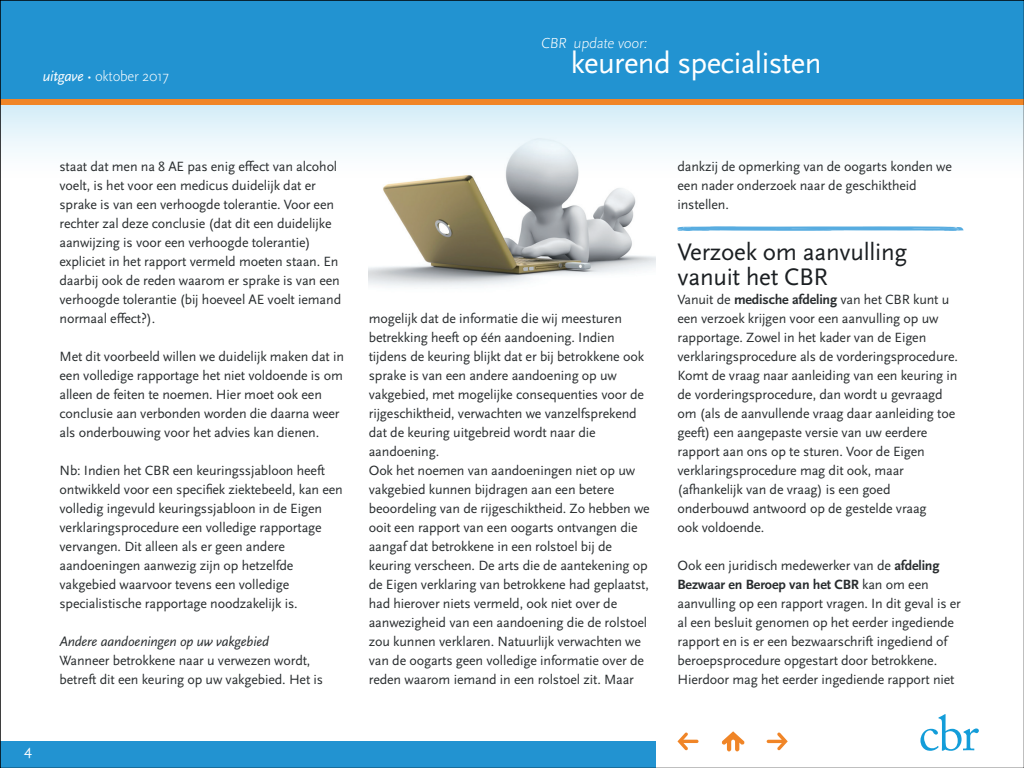
<style>
.page{position:relative;width:1024px;height:768px;background:#fff}
.page>*{position:absolute;margin:0;border:0;box-sizing:border-box;transform-origin:0 0}
.t1{font:30.9px "Scala Sans Pro";letter-spacing:-.02em;color:#fff}
.t2{font:25px/25px "Scala Sans Pro";letter-spacing:-.01em;color:#1b1f22}
.t3{font:300 15.2px "Scala Sans Pro";color:#fff}
.t4{font:300 15px "Scala Sans Pro";letter-spacing:-.02em;color:#fff}
.t5{font:15px "Scala Sans Pro";color:#fff}
.t6{font:14px/19px "Scala Sans Pro";letter-spacing:-.01em;color:#292d2f}
.t7{font:italic 14px "Scala Sans Pro";letter-spacing:-.01em;color:#292d2f}
.s1{font-weight:400;font-style:italic}
.s2{font-weight:700}
</style>
<div class="page">
<img style="left:369px;top:180px;width:286px;height:107px">
<svg style="left:2px;top:105px;width:1020px;height:75px"></svg>
<div style="left:0;top:0;width:1024px;height:102px;background:#2293d1"></div>
<div style="left:0;top:741px;width:655px;height:27px;background:#2293d1"></div>
<div style="left:0;top:99px;width:1024px;height:6px;background:#f08527"></div>
<svg style="left:722px;top:731px;width:23px;height:20px"></svg>
<svg style="left:677px;top:732px;width:22px;height:18px"></svg>
<svg style="left:920px;top:714px;width:59px;height:37px"></svg>
<svg style="left:767px;top:732px;width:21px;height:18px"></svg>
<svg style="left:677px;top:226px;width:287px;height:5px"></svg>
<p class="t4" style="left:43px;top:66px;width:128px"><span class="s1">uitgave</span> • oktober 2017</p>
<p class="t3" style="left:541px;top:33px;width:110px">CBR update voor:</p>
<h1 class="t1" style="left:571px;top:42px;width:252px">keurend specialisten</h1>
<p class="t5" style="left:24px;top:740px;width:9px">4</p>
<p class="t6" style="left:60px;top:156px;width:283px">staat dat men na 8 AE pas enig effect van alcohol voelt, is het voor een medicus duidelijk dat er sprake is van een verhoogde tolerantie. Voor een rechter zal deze conclusie (dat dit een duidelijke aanwijzing is voor een verhoogde tolerantie) expliciet in het rapport vermeld moeten staan. En daarbij ook de reden waarom er sprake is van een verhoogde tolerantie (bij hoeveel AE voelt iemand normaal effect?).</p>
<p class="t6" style="left:60px;top:346px;width:286px">Met dit voorbeeld willen we duidelijk maken dat in een volledige rapportage het niet voldoende is om alleen de feiten te noemen. Hier moet ook een conclusie aan verbonden worden die daarna weer als onderbouwing voor het advies kan dienen.</p>
<p class="t6" style="left:60px;top:460px;width:285px">Nb: Indien het CBR een keuringssjabloon heeft ontwikkeld voor een specifiek ziektebeeld, kan een volledig ingevuld keuringssjabloon in de Eigen verklaringsprocedure een volledige rapportage vervangen. Dit alleen als er geen andere aandoeningen aanwezig zijn op hetzelfde vakgebied waarvoor tevens een volledige specialistische rapportage noodzakelijk is.</p>
<p class="t7" style="left:60px;top:632px;width:211px">Andere aandoeningen op uw vakgebied</p>
<p class="t6" style="left:60px;top:650px;width:265px">Wanneer betrokkene naar u verwezen wordt, betreft dit een keuring op uw vakgebied. Het is</p>
<p class="t6" style="left:369px;top:308px;width:283px">mogelijk dat de informatie die wij meesturen betrekking heeft op één aandoening. Indien tijdens de keuring blijkt dat er bij betrokkene ook sprake is van een andere aandoening op uw vakgebied, met mogelijke consequenties voor de rijgeschiktheid, verwachten we vanzelfsprekend dat de keuring uitgebreid wordt naar die aandoening.<br>Ook het noemen van aandoeningen niet op uw vakgebied kunnen bijdragen aan een betere beoordeling van de rijgeschiktheid. Zo hebben we ooit een rapport van een oogarts ontvangen die aangaf dat betrokkene in een rolstoel bij de keuring verscheen. De arts die de aantekening op de Eigen verklaring van betrokkene had geplaatst, had hierover niets vermeld, ook niet over de aanwezigheid van een aandoening die de rolstoel zou kunnen verklaren. Natuurlijk verwachten we van de oogarts geen volledige informatie over de reden waarom iemand in een rolstoel zit. Maar</p>
<p class="t6" style="left:677px;top:156px;width:276px">dankzij de opmerking van de oogarts konden we een nader onderzoek naar de geschiktheid instellen.</p>
<h2 class="t2" style="left:677px;top:238px;width:231px">Verzoek om aanvulling vanuit het CBR</h2>
<p class="t6" style="left:677px;top:289px;width:282px">Vanuit de <span class="s2">medische afdeling</span> van het CBR kunt u een verzoek krijgen voor een aanvulling op uw rapportage. Zowel in het kader van de Eigen verklaringsprocedure als de vorderingsprocedure.<br>Komt de vraag naar aanleiding van een keuring in de vorderingsprocedure, dan wordt u gevraagd om (als de aanvullende vraag daar aanleiding toe geeft) een aangepaste versie van uw eerdere rapport aan ons op te sturen. Voor de Eigen verklaringsprocedure mag dit ook, maar (afhankelijk van de vraag) is een goed onderbouwd antwoord op de gestelde vraag<br>ook voldoende.</p>
<p class="t6" style="left:677px;top:555px;width:285px">Ook een juridisch medewerker van de <span class="s2">afdeling Bezwaar en Beroep van het CBR</span> kan om een aanvulling op een rapport vragen. In dit geval is er al een besluit genomen op het eerder ingediende rapport en is er een bezwaarschrift ingediend of beroepsprocedure opgestart door betrokkene.<br>Hierdoor mag het eerder ingediende rapport niet</p>
</div>
